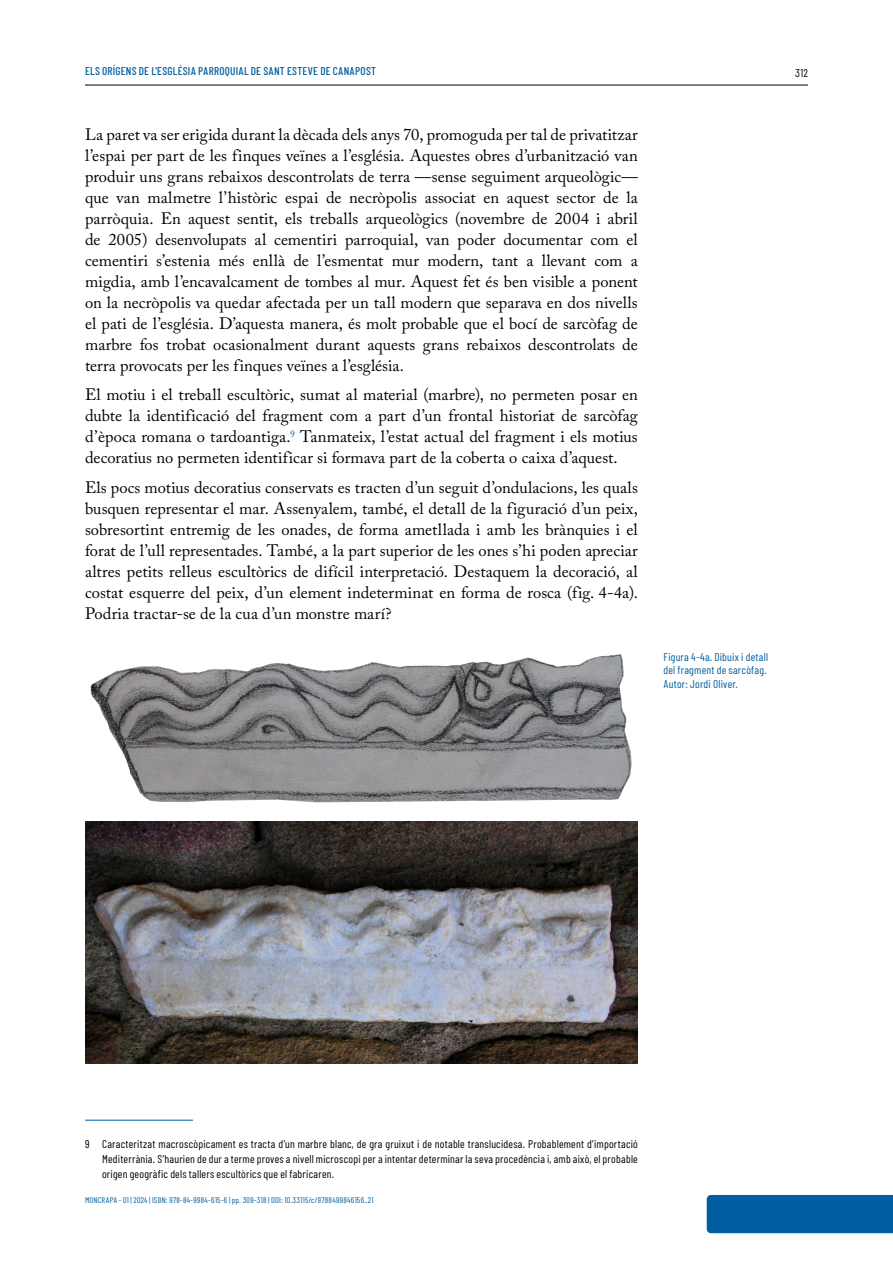
<style>
.page{position:relative;width:893px;height:1263px;background:#fff}
.page>*{position:absolute;margin:0;border:0;box-sizing:border-box;transform-origin:0 0}
.t1{font:16.5px/21px "Adobe Caslon Pro";color:#000;text-align:justify}
.t2{font:11.25px/15px "Barlow Condensed";letter-spacing:.02em;color:#000;text-align:justify}
.t3{font:11.25px/13.5px "Barlow Condensed";letter-spacing:.02em;color:#005d9f;text-align:justify}
.t4{font:500 11.25px "Barlow Condensed";letter-spacing:.02em;color:#005d9f}
.t5{font:8.25px "Barlow Condensed";letter-spacing:.04em;color:#005d9f}
</style>
<div class="page">
<hr style="left:85px;top:85px;width:723px;height:1px;background:#000">
<div style="left:707px;top:1195px;width:186px;height:38px;background:#005d9f"></div>
<hr style="left:85px;top:1120px;width:108px;height:1px;background:#005d9f">
<img style="left:90px;top:654px;width:542px;height:149px">
<img style="left:85px;top:821px;width:553px;height:243px">
<p class="t4" style="left:85px;top:64px;width:23px">ELS ORÍGENS</p>
<p class="t4" style="left:139px;top:64px;width:25px">DE L'ESGLÉSIA</p>
<p class="t4" style="left:198px;top:64px;width:6px">PARROQUIAL</p>
<p class="t4" style="left:251px;top:64px;width:48px">DE SANT ESTEVE</p>
<p class="t4" style="left:320px;top:64px;width:25px">DE CANAPOST</p>
<p class="t2" style="left:795px;top:65px;width:14px">312</p>
<p class="t1" style="left:85px;top:123px;width:554px">La paret va ser erigida durant la dècada dels anys 70, promoguda per tal de privatitzar l’espai per part de les finques veïnes a l’església. Aquestes obres d’urbanització van produir uns grans rebaixos descontrolats de terra —sense seguiment arqueològic— que van malmetre l’històric espai de necròpolis associat en aquest sector de la parròquia. En aquest sentit, els treballs arqueològics (novembre de 2004 i abril de 2005) desenvolupats al cementiri parroquial, van poder documentar com el cementiri s’estenia més enllà de l’esmentat mur modern, tant a llevant com a migdia, amb l’encavalcament de tombes al mur. Aquest fet és ben visible a ponent on la necròpolis va quedar afectada per un tall modern que separava en dos nivells el pati de l’església. D’aquesta manera, és molt probable que el bocí de sarcòfag de marbre fos trobat ocasionalment durant aquests grans rebaixos descontrolats de terra provocats per les finques veïnes a l’església.</p>
<p class="t1" style="left:85px;top:384px;width:554px">El motiu i el treball escultòric, sumat al material (marbre), no permeten posar en dubte la identificació del fragment com a part d’un frontal historiat de sarcòfag d’època romana o tardoantiga.<sup>9</sup> Tanmateix, l’estat actual del fragment i els motius decoratius no permeten identificar si formava part de la coberta o caixa d’aquest.</p>
<p class="t1" style="left:85px;top:477px;width:554px">Els pocs motius decoratius conservats es tracten d’un seguit d’ondulacions, les quals busquen representar el mar. Assenyalem, també, el detall de la figuració d’un peix, sobresortint entremig de les onades, de forma ametllada i amb les brànquies i el forat de l’ull representades. També, a la part superior de les ones s’hi poden apreciar altres petits relleus escultòrics de difícil interpretació. Destaquem la decoració, al costat esquerre del peix, d’un element indeterminat en forma de rosca (fig. 4‑4a).<br>Podria tractar‑se de la cua d’un monstre marí?</p>
<p class="t3" style="left:663px;top:650px;width:106px">Figura 4-4a. Dibuix i detall del fragment de sarcòfag.<br>Autor: Jordi Oliver.</p>
<p class="t2" style="left:102px;top:1136px;width:537px;text-indent:-17px">9 Caracteritzat macroscòpicament es tracta d’un marbre blanc, de gra gruixut i de notable translucidesa. Probablement d’importació Mediterrània. S’haurien de dur a terme proves a nivell microscopi per a intentar determinar la seva procedència i, amb això, el probable origen geogràfic dels tallers escultòrics que el fabricaren.</p>
<p class="t5" style="left:85px;top:1195px;width:290px">MONCRAPA - 01 | 2024 | ISBN: 978-84-9984-615-6 | pp. 309-318 | DOI: 10.33115/c/9788499846156_21</p>
</div>
